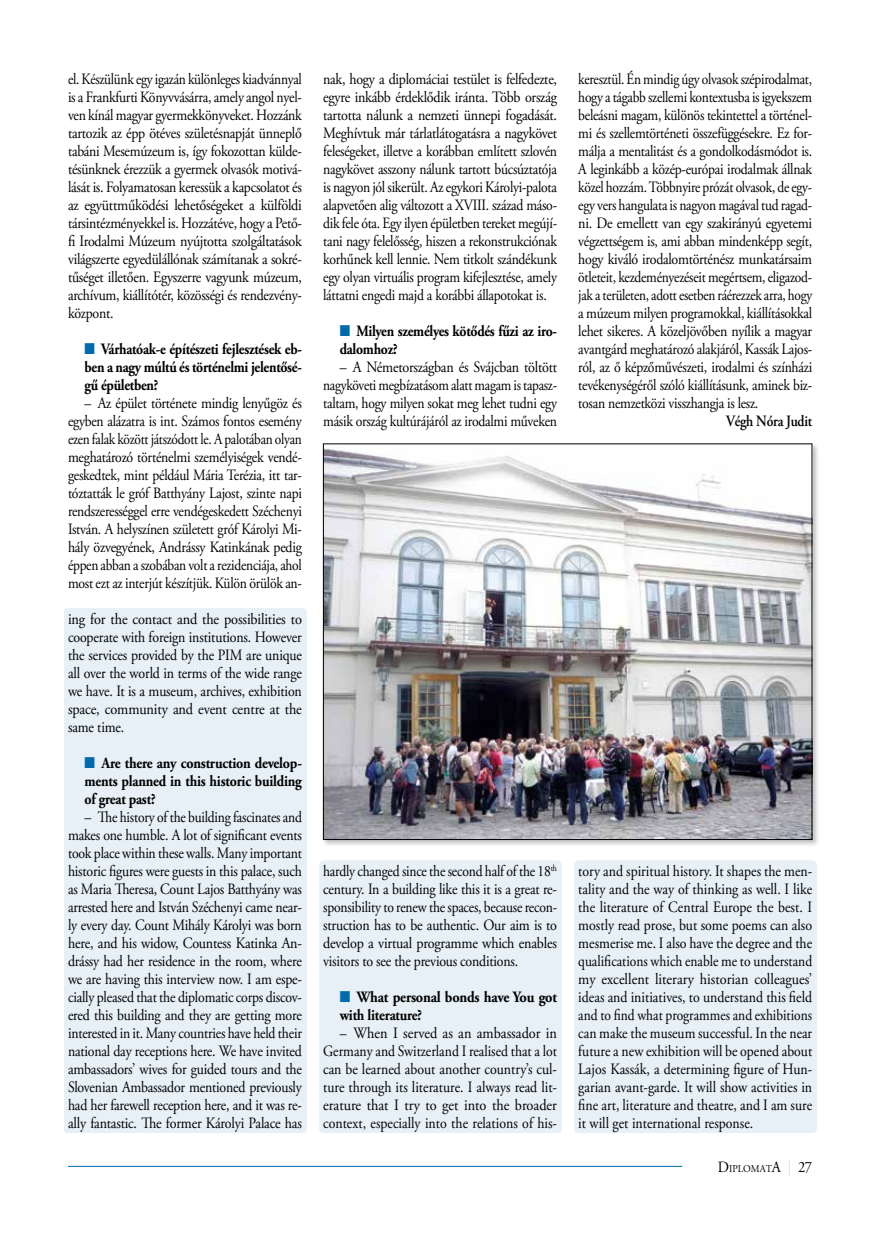
<style>
.page{position:relative;width:876px;height:1242px;background:#fff}
.page>*{position:absolute;margin:0;border:0;box-sizing:border-box;transform-origin:0 0}
.t1{font:15.75px/18px "Adobe Garamond Pro";letter-spacing:-.02em;color:#000;text-align:justify;scale:.88 1}
.t2{font:15.75px/18px "Adobe Garamond Pro";letter-spacing:-.02em;color:#000;text-align:justify;scale:.85 1}
.t3{font:15.75px/18px "Adobe Garamond Pro";letter-spacing:-.02em;color:#000;text-align:justify;scale:.87 1}
.t4{font:15.75px/18px "Adobe Garamond Pro";letter-spacing:-.02em;color:#000;text-align:justify;scale:.89 1}
.t5{font:15.75px/18px "Adobe Garamond Pro";letter-spacing:-.02em;color:#000;text-align:justify;scale:.91 1}
.t6{font:15.75px/18px "Adobe Garamond Pro";letter-spacing:-.02em;color:#000;text-align:justify;scale:.86 1}
.t7{font:700 15.75px/18px "Adobe Garamond Pro";letter-spacing:-.02em;color:#000;text-align:justify;scale:.87 1}
.t8{font:700 15.75px/18px "Adobe Garamond Pro";letter-spacing:-.02em;color:#000;text-align:justify;scale:.89 1}
.t9{font:700 15.75px/18px "Adobe Garamond Pro";letter-spacing:-.02em;color:#000;scale:.91 1}
.t10{font:600 15.75px "Adobe Garamond Pro";letter-spacing:-.02em;color:#000;scale:.87 1}
.t11{font:10.5px "Adobe Garamond Pro";letter-spacing:-.005em;color:#000;scale:.92 1}
.s1{font-family:"Dixieland";font-weight:400;color:#006bac}
.s2{font-size:15.75px}
.s3{font-size:15.75px;color:#cfddef}
</style>
<div class="page">
<hr style="left:68px;top:1166px;width:614px;height:1px;background:#006bac">
<div style="left:68px;top:612px;width:243px;height:524px;background:#000;opacity:.25"></div>
<div style="left:64px;top:608px;width:242px;height:524px;background:#e6f0f6"></div>
<div style="left:323px;top:864px;width:243px;height:273px;background:#000;opacity:.25"></div>
<div style="left:319px;top:860px;width:243px;height:272px;background:#e6f0f6"></div>
<div style="left:578px;top:864px;width:243px;height:273px;background:#000;opacity:.25"></div>
<div style="left:574px;top:860px;width:243px;height:272px;background:#e6f0f6"></div>
<div style="left:321px;top:442px;width:499px;height:405px;background:#000;opacity:.25"></div>
<img style="left:325px;top:445px;width:485px;height:392px">
<p class="t2" style="left:68px;top:70px;width:277px">el. Készülünk egy igazán különleges kiadvánnyal is a Frankfurti Könyvvásárra, amely angol nyel&shy;ven kínál magyar gyermekkönyveket. Hozzánk tartozik az épp ötéves születésnapját ünneplő tabáni Mesemúzeum is, így fokozottan külde&shy;tésünknek érezzük a gyermek olvasók motivá&shy;lását is. Folyamatosan keressük a kapcsolatot és az együttműködési lehetőségeket a külföldi társintézményekkel is. Hozzátéve, hogy a Pető&shy;fi Irodalmi Múzeum nyújtotta szolgáltatások világszerte egyedülállónak számítanak a sokré&shy;tűséget illetően. Egyszerre vagyunk múzeum, archívum, kiállítótér, közösségi és rendezvény&shy;központ.</p>
<p class="t7" style="left:85px;top:340px;width:251px"><span class="s1">P</span> Várhatóak-e építészeti fejlesztések eb&shy;ben a nagy múltú és történelmi jelentősé&shy;gű épületben?</p>
<p class="t3" style="left:68px;top:394px;width:270px;text-indent:17px">– Az épület története mindig lenyűgöz és egyben alázatra is int. Számos fontos esemény ezen falak között játszódott le. A palotában olyan meghatározó történelmi személyiségek vendé&shy;geskedtek, mint például Mária Terézia, itt tar&shy;tóztatták le gróf Batthyány Lajost, szinte napi rendszerességgel erre vendégeskedett Széchenyi István. A helyszínen született gróf Károlyi Mi&shy;hály özvegyének, Andrássy Katinkának pedig éppen abban a szobában volt a rezidenciája, ahol most ezt az interjút készítjük. Külön örülök an-</p>
<p class="t5" style="left:68px;top:610px;width:259px">ing for the contact and the possibilities to cooperate with foreign institutions. However the services provided by the PIM are unique all over the world in terms of the wide range we have. It is a museum, archives, exhibition space, community and event centre at the same time.</p>
<p class="t8" style="left:85px;top:754px;width:246px"><span class="s1">P</span> Are there any construction develop&shy;ments planned in this historic building of great past?</p>
<p class="t1" style="left:68px;top:808px;width:267px;text-indent:17px">– The history of the building fascinates and makes one humble. A lot of significant events took place within these walls. Many important historic figures were guests in this palace, such as Maria Theresa, Count Lajos Batthyány was arrested here and István Széchenyi came near&shy;ly every day. Count Mihály Károlyi was born here, and his widow, Countess Katinka An&shy;drássy had her residence in the room, where we are having this interview now. I am espe&shy;cially pleased that the diplomatic corps discov&shy;ered this building and they are getting more interested in it. Many countries have held their national day receptions here. We have invited ambassadors’ wives for guided tours and the Slovenian Ambassador mentioned previously had her farewell reception here, and it was re&shy;ally fantastic. The former Károlyi Palace has</p>
<p class="t4" style="left:323px;top:70px;width:265px">nak, hogy a diplomáciai testület is felfedezte, egyre inkább érdeklődik iránta. Több ország tartotta nálunk a nemzeti ünnepi fogadását.<br>Meghívtuk már tárlatlátogatásra a nagykövet feleségeket, illetve a korábban említett szlovén nagykövet asszony nálunk tartott búcsúztatója is nagyon jól sikerült. Az egykori Károlyi-palota alapvetően alig változott a XVIII. század máso&shy;dik fele óta. Egy ilyen épületben tereket megújí&shy;tani nagy felelősség, hiszen a rekonstrukciónak korhűnek kell lennie. Nem titkolt szándékunk egy olyan virtuális program kifejlesztése, amely láttatni engedi majd a korábbi állapotokat is.</p>
<p class="t7" style="left:340px;top:322px;width:251px"><span class="s1">P</span> Milyen személyes kötődés fűzi az iro&shy;dalomhoz?</p>
<p class="t3" style="left:323px;top:358px;width:270px;text-indent:17px">– A Németországban és Svájcban töltött nagyköveti megbízatásom alatt magam is tapasz&shy;taltam, hogy milyen sokat meg lehet tudni egy másik ország kultúrájáról az irodalmi műveken</p>
<p class="t2" style="left:578px;top:70px;width:277px">keresztül. Én mindig úgy olvasok szépirodalmat, hogy a tágabb szellemi kontextusba is igyekszem beleásni magam, különös tekintettel a történel&shy;mi és szellemtörténeti összefüggésekre. Ez for&shy;málja a mentalitást és a gondolkodásmódot is.<br>A leginkább a közép-európai irodalmak állnak közel hozzám. Többnyire prózát olvasok, de egy&shy;egy vers hangulata is nagyon magával tud ragad&shy;ni. De emellett van egy szakirányú egyetemi végzettségem is, ami abban mindenképp segít, hogy kiváló irodalomtörténész munkatársaim ötleteit, kezdeményezéseit megértsem, eligazod&shy;jak a területen, adott esetben ráérezzek arra, hogy a múzeum milyen programokkal, kiállításokkal lehet sikeres. A közeljövőben nyílik a magyar avantgárd meghatározó alakjáról, Kassák Lajos&shy;ról, az ő képzőművészeti, irodalmi és színházi tevékenységéről szóló kiállításunk, aminek biz&shy;tosan nemzetközi visszhangja is lesz.</p>
<p class="t10" style="left:726px;top:411px;width:100px">Végh Nóra Judit</p>
<p class="t6" style="left:323px;top:862px;width:273px">hardly changed since the second half of the 18<sup>th </sup>century. In a building like this it is a great re&shy;sponsibility to renew the spaces, because recon&shy;struction has to be authentic. Our aim is to develop a virtual programme which enables visitors to see the previous conditions.</p>
<p class="t9" style="left:340px;top:988px;width:240px"><span class="s1">P</span> What personal bonds have You got with literature?</p>
<p class="t1" style="left:323px;top:1024px;width:267px;text-indent:17px">– When I served as an ambassador in Germany and Switzerland I realised that a lot can be learned about another country’s cul&shy;ture through its literature. I always read lit&shy;erature that I try to get into the broader context, especially into the relations of his-</p>
<p class="t1" style="left:578px;top:862px;width:267px">tory and spiritual history. It shapes the men&shy;tality and the way of thinking as well. I like the literature of Central Europe the best. I mostly read prose, but some poems can also mesmerise me. I also have the degree and the qualifications which enable me to understand my excellent literary historian colleagues’ ideas and initiatives, to understand this field and to find what programmes and exhibitions can make the museum successful. In the near future a new exhibition will be opened about Lajos Kassák, a determining figure of Hun&shy;garian avant-garde. It will show activities in fine art, literature and theatre, and I am sure it will get international response.</p>
<p class="t11" style="left:718px;top:1162px;width:104px"><span class="s2">D</span>IPLOMAT<span class="s2">A</span> <span class="s3">|</span> <span class="s2">27</span></p>
</div>
